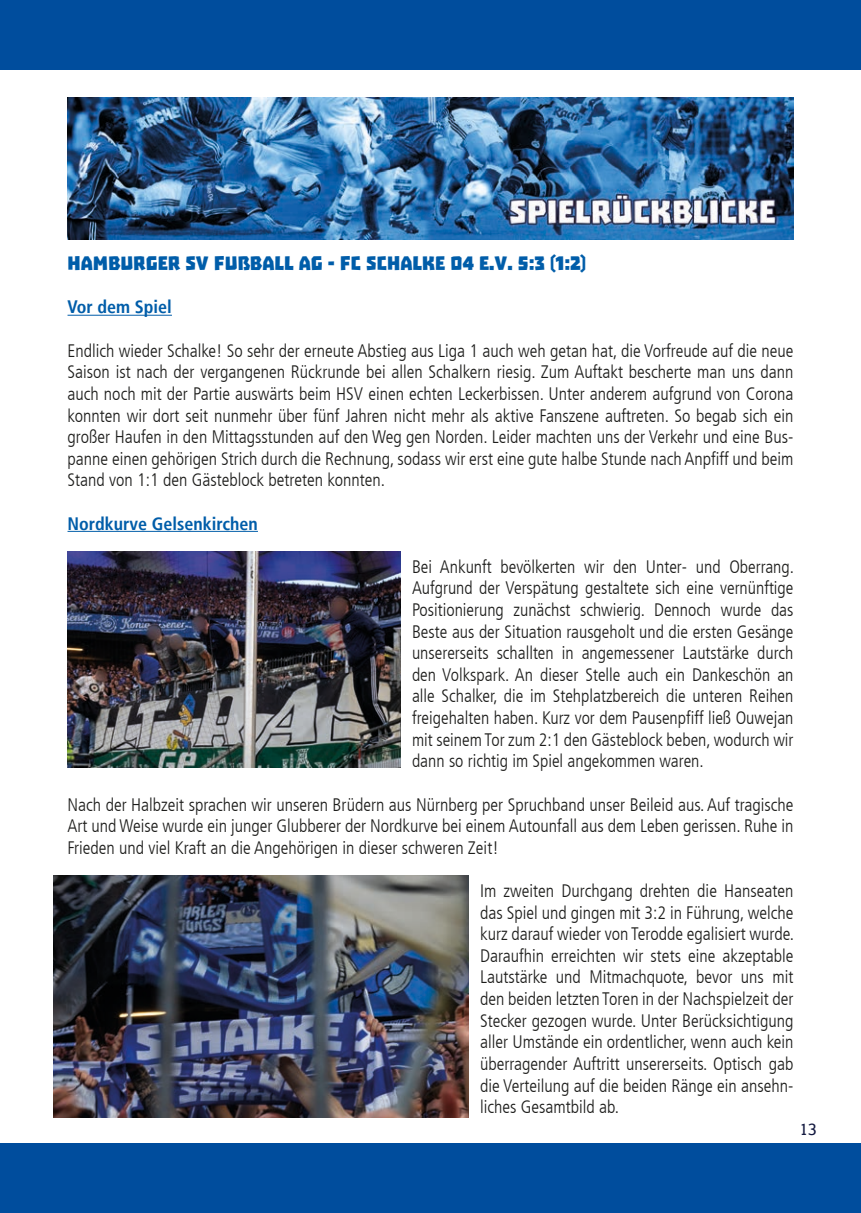
<style>
.page{position:relative;width:861px;height:1213px;background:#fff}
.page>*{position:absolute;margin:0;border:0;box-sizing:border-box;transform-origin:0 0}
._01_Fliestext{font:22px "Troika";color:#005da9}
._01_Fliestext-2{font:300 condensed 18px/21.6px "Frutiger LT";color:#1d1d1b;text-align:justify}
._03_Subheadline_Rubriken{font:700 condensed 18px "Frutiger LT";color:#005da9}
.t1{font:16px "Steinem";color:#131940}
</style>
<div class="page">
<hr style="left:68px;top:315px;width:104px;height:1px;background:#005da9">
<hr style="left:68px;top:531px;width:190px;height:1px;background:#005da9">
<img style="left:68px;top:97px;width:725px;height:142px">
<img style="left:68px;top:551px;width:333px;height:216px">
<img style="left:53px;top:875px;width:416px;height:241px">
<div style="left:0;top:1143px;width:11px;height:69px;background:#004d9d"></div>
<div style="left:11px;top:0;width:850px;height:69px;background:#004d9d"></div>
<div style="left:11px;top:1142px;width:850px;height:70px;background:#004d9d"></div>
<div style="left:0;top:0;width:11px;height:69px;background:#004d9d"></div>
<p class="_01_Fliestext" style="left:68px;top:251px;width:520px">HAMBURGER SV FUßBALL AG - FC SCHALKE 04 E.V. 5:3 (1:2)</p>
<p class="_03_Subheadline_Rubriken" style="left:68px;top:296px;width:106px">Vor dem Spiel</p>
<p class="_01_Fliestext-2" style="left:68px;top:340px;width:727px">Endlich wieder Schalke! So sehr der erneute Abstieg aus Liga 1 auch weh getan hat, die Vorfreude auf die neue Saison ist nach der vergangenen Rückrunde bei allen Schalkern riesig. Zum Auftakt bescherte man uns dann auch noch mit der Partie auswärts beim HSV einen echten Leckerbissen. Unter anderem aufgrund von Corona konnten wir dort seit nunmehr über fünf Jahren nicht mehr als aktive Fanszene auftreten. So begab sich ein großer Haufen in den Mittagsstunden auf den Weg gen Norden. Leider machten uns der Verkehr und eine Bus&shy;panne einen gehörigen Strich durch die Rechnung, sodass wir erst eine gute halbe Stunde nach Anpfiff und beim</p>
<p class="_01_Fliestext-2" style="left:68px;top:469px;width:319px">Stand von 1:1 den Gästeblock betreten konnten.</p>
<p class="_03_Subheadline_Rubriken" style="left:68px;top:512px;width:192px">Nordkurve Gelsenkirchen</p>
<p class="_01_Fliestext-2" style="left:412px;top:556px;width:383px">Bei Ankunft bevölkerten wir den Unter- und Oberrang.<br>Aufgrund der Verspätung gestaltete sich eine vernünftige Positionierung zunächst schwierig. Dennoch wurde das Beste aus der Situation rausgeholt und die ersten Gesänge unsererseits schallten in angemessener Lautstärke durch den Volkspark. An dieser Stelle auch ein Dankeschön an alle Schalker, die im Stehplatzbereich die unteren Reihen freigehalten haben. Kurz vor dem Pausenpfiff ließ Ouwejan mit seinem Tor zum 2:1 den Gästeblock beben, wodurch wir dann so richtig im Spiel angekommen waren.</p>
<p class="_01_Fliestext-2" style="left:68px;top:793px;width:727px">Nach der Halbzeit sprachen wir unseren Brüdern aus Nürnberg per Spruchband unser Beileid aus. Auf tragische Art und Weise wurde ein junger Glubberer der Nordkurve bei einem Autounfall aus dem Leben gerissen. Ruhe in Frieden und viel Kraft an die Angehörigen in dieser schweren Zeit!</p>
<p class="_01_Fliestext-2" style="left:480px;top:880px;width:315px">Im zweiten Durchgang drehten die Hanseaten das Spiel und gingen mit 3:2 in Führung, welche kurz darauf wieder von Terodde egalisiert wurde.<br>Daraufhin erreichten wir stets eine akzeptable Lautstärke und Mitmachquote, bevor uns mit den beiden letzten Toren in der Nachspielzeit der Stecker gezogen wurde. Unter Berücksichtigung aller Umstände ein ordentlicher, wenn auch kein überragender Auftritt unsererseits. Optisch gab die Verteilung auf die beiden Ränge ein ansehn&shy;liches Gesamtbild ab.</p>
<p class="t1" style="left:799px;top:1120px;width:19px">13</p>
</div>
